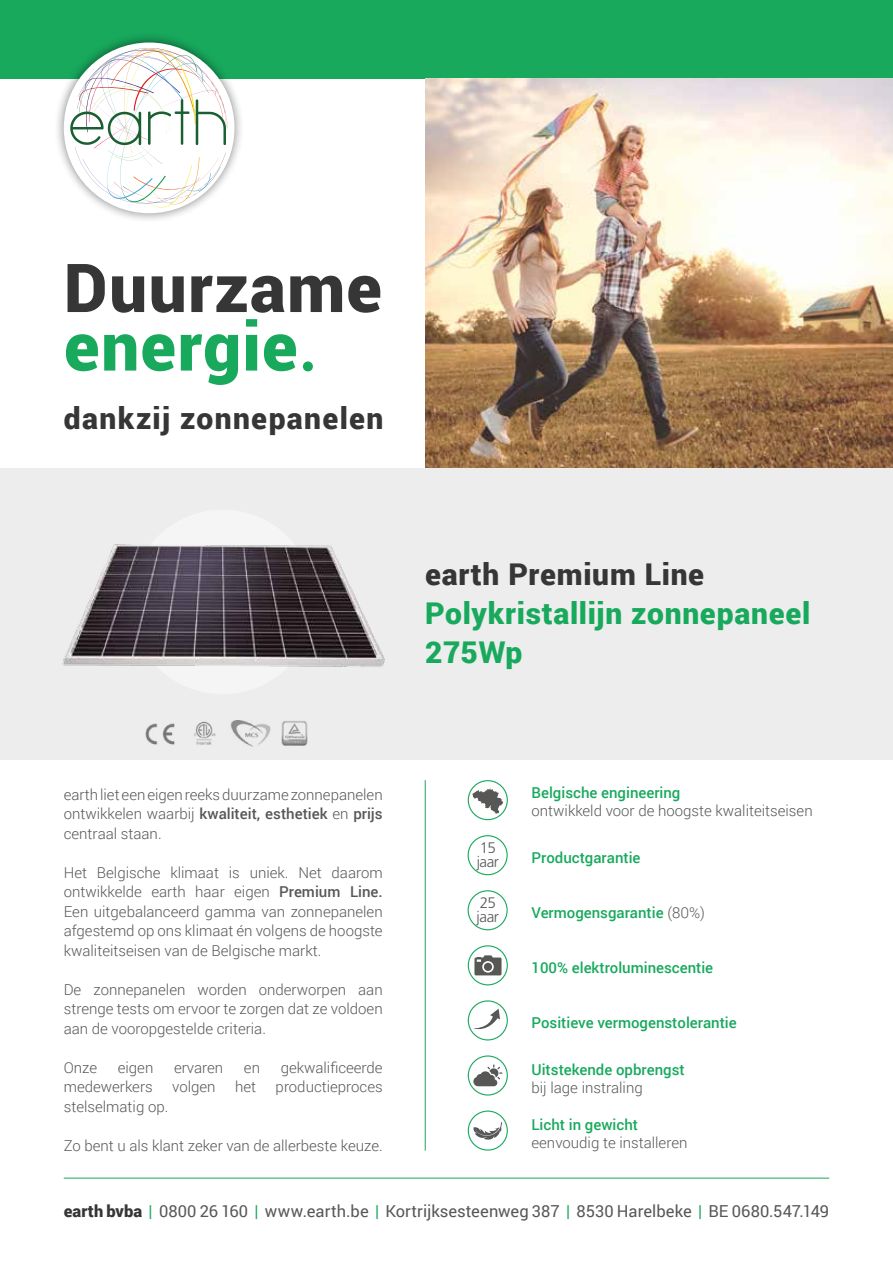
<style>
.page{position:relative;width:893px;height:1263px;background:#fff}
.page>*{position:absolute;margin:0;border:0;box-sizing:border-box;transform-origin:0 0}
.t1{font:900 67.5px/58.5px "Roboto";letter-spacing:.015em;color:#373636}
.t2{font:900 30px "Roboto";letter-spacing:.04em;color:#373636}
.t3{font:900 30px/39px "Roboto";letter-spacing:.025em;color:#18a95d}
.t4{font:16.5px "Roboto";letter-spacing:.005em;color:#575756}
.t5{font:300 15.3px/13.6px "Frutiger LT Std";letter-spacing:-.03em;color:#575756}
.t6{font:300 15px/19.5px "Roboto";color:#575756;text-align:justify}
.t7{font:500 15px "Roboto";color:#18a95d}
.s1{color:#18a95d}
.s2{font-family:"Arial Rounded MT Bold";font-weight:400;color:#18a95d}
.s3{font-weight:500}
.s4{font-weight:300;color:#575756}
.s5{font-weight:900;color:#373636}
</style>
<div class="page">
<div style="left:0;top:468px;width:893px;height:292px;background:#ededed"></div>
<div style="left:130px;top:510px;width:185px;height:184px;background:#f5f5f5;border-radius:50%"></div>
<div style="left:0;top:0;width:893px;height:78px;background:#18a95d"></div>
<div style="left:53px;top:32px;width:192px;height:192px;background:#000;opacity:.5"></div>
<div style="left:64px;top:43px;width:170px;height:170px;background:#fff;border-radius:50%"></div>
<svg style="left:70px;top:48px;width:158px;height:160px"></svg>
<img style="left:425px;top:78px;width:468px;height:390px">
<hr style="left:425px;top:780px;width:1px;height:371px;background:#18a95d">
<svg style="left:468px;top:780px;width:40px;height:40px"></svg>
<svg style="left:468px;top:1110px;width:40px;height:41px"></svg>
<svg style="left:468px;top:835px;width:40px;height:40px"></svg>
<svg style="left:468px;top:890px;width:40px;height:40px"></svg>
<svg style="left:468px;top:945px;width:40px;height:40px"></svg>
<svg style="left:468px;top:1000px;width:40px;height:40px"></svg>
<svg style="left:468px;top:1055px;width:40px;height:40px"></svg>
<img style="left:145px;top:723px;width:30px;height:22px">
<img style="left:194px;top:721px;width:22px;height:24px">
<img style="left:230px;top:721px;width:41px;height:25px">
<img style="left:281px;top:721px;width:27px;height:25px">
<hr style="left:64px;top:1178px;width:765px;height:1px;background:#18a95d">
<img style="left:62px;top:544px;width:323px;height:123px">
<h1 class="t1" style="left:64px;top:256px;width:320px">Duurzame <span class="s1">energie</span><span class="s2">.</span></h1>
<h2 class="t2" style="left:64px;top:397px;width:321px">dankzij zonnepanelen</h2>
<h2 class="t2" style="left:425px;top:553px;width:280px">earth Premium Line</h2>
<h2 class="t3" style="left:425px;top:593px;width:387px">Polykristallijn zonnepaneel<br>275Wp</h2>
<p class="t6" style="left:64px;top:784px;width:320px">earth liet een eigen reeks duurzame zonnepanelen ontwikkelen waarbij <span class="s3">kwaliteit, esthetiek</span> en <span class="s3">prijs </span>centraal staan.</p>
<p class="t6" style="left:64px;top:862px;width:320px">Het Belgische klimaat is uniek. Net daarom ontwikkelde earth haar eigen <span class="s3">Premium Line.<br></span>Een uitgebalanceerd gamma van zonnepanelen afgestemd op ons klimaat én volgens de hoogste kwaliteitseisen van de Belgische markt.</p>
<p class="t6" style="left:64px;top:979px;width:320px">De zonnepanelen worden onderworpen aan strenge tests om ervoor te zorgen dat ze voldoen aan de vooropgestelde criteria.</p>
<p class="t6" style="left:64px;top:1057px;width:35px">Onze</p>
<p class="t6" style="left:118px;top:1057px;width:37px">eigen</p>
<p class="t6" style="left:174px;top:1057px;width:51px">ervaren</p>
<p class="t6" style="left:244px;top:1057px;width:18px">en</p>
<p class="t6" style="left:281px;top:1057px;width:104px">gekwalificeerde</p>
<p class="t6" style="left:64px;top:1076px;width:90px">medewerkers</p>
<p class="t6" style="left:172px;top:1076px;width:45px">volgen</p>
<p class="t6" style="left:235px;top:1076px;width:23px">het</p>
<p class="t6" style="left:276px;top:1076px;width:109px">productieproces</p>
<p class="t6" style="left:64px;top:1096px;width:106px">stelselmatig op.</p>
<p class="t6" style="left:64px;top:1135px;width:320px">Zo bent u als klant zeker van de allerbeste keuze.</p>
<p class="t5" style="left:477px;top:841px;width:24px">15 jaar</p>
<p class="t5" style="left:477px;top:896px;width:24px">25 jaar</p>
<p class="t7" style="left:531px;top:782px;width:150px">Belgische engineering</p>
<p class="t6" style="left:531px;top:801px;width:283px">ontwikkeld voor de hoogste kwaliteitseisen</p>
<p class="t7" style="left:531px;top:847px;width:110px">Productgarantie</p>
<p class="t7" style="left:531px;top:902px;width:175px">Vermogensgarantie <span class="s4">(80%)</span></p>
<p class="t7" style="left:531px;top:957px;width:183px">100% elektroluminescentie</p>
<p class="t7" style="left:531px;top:1012px;width:207px">Positieve vermogenstolerantie</p>
<p class="t7" style="left:531px;top:1059px;width:155px">Uitstekende opbrengst</p>
<p class="t6" style="left:531px;top:1077px;width:113px">bij lage instraling</p>
<p class="t7" style="left:531px;top:1114px;width:108px">Licht in gewicht</p>
<p class="t6" style="left:531px;top:1132px;width:157px">eenvoudig te installeren</p>
<p class="t4" style="left:64px;top:1199px;width:767px"><span class="s5">earth bvba</span> <span class="s1">|</span> 0800 26 160 <span class="s1">|</span> www.earth.be <span class="s1">|</span> Kortrijksesteenweg 387 <span class="s1">|</span> 8530 Harelbeke <span class="s1">|</span> BE 0680.547.149</p>
</div>
